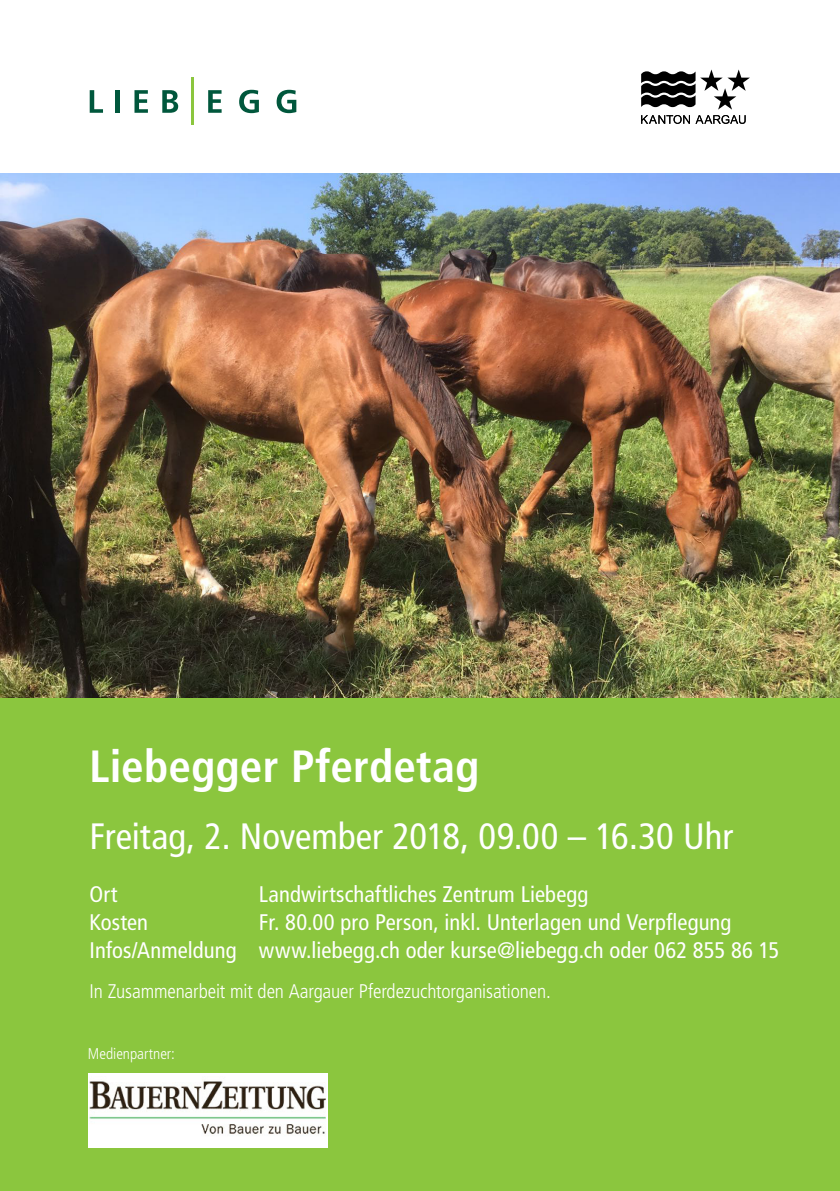
<style>
.page{position:relative;width:840px;height:1191px;background:#fff}
.page>*{position:absolute;margin:0;border:0;box-sizing:border-box;transform-origin:0 0}
.t1{font:700 condensed 45.2px "Frutiger LT Std";color:#fff}
.t2{font:condensed 36.6px "Frutiger LT Std";color:#fff}
.t3{font:condensed 22.6px "Frutiger LT Std";letter-spacing:.005em;color:#fff}
.t4{font:300 condensed 19.8px "Frutiger LT Std";letter-spacing:-.01em;color:#fff}
.t5{font:300 condensed 15.6px "Frutiger LT Std";color:#fff}
</style>
<div class="page">
<div style="left:0;top:625px;width:839px;height:566px;background:#8bc63e"></div>
<img style="left:0;top:174px;width:839px;height:523px">
<svg style="left:90px;top:90px;width:13px;height:23px"></svg>
<div style="left:115px;top:90px;width:5px;height:23px;background:#00573c"></div>
<svg style="left:134px;top:90px;width:14px;height:23px"></svg>
<svg style="left:162px;top:90px;width:16px;height:23px"></svg>
<svg style="left:208px;top:90px;width:13px;height:23px"></svg>
<svg style="left:239px;top:90px;width:20px;height:23px"></svg>
<svg style="left:276px;top:90px;width:20px;height:23px"></svg>
<hr style="left:191px;top:78px;width:3px;height:47px;background:#8bc63e">
<svg style="left:641px;top:69px;width:108px;height:55px"></svg>
<div style="left:88px;top:1073px;width:240px;height:74px;background:#fff"></div>
<img style="left:90px;top:1080px;width:236px;height:55px">
<p class="t1" style="left:89px;top:739px;width:391px">Liebegger Pferdetag</p>
<p class="t2" style="left:89px;top:815px;width:644px">Freitag, 2. November 2018, 09.00 – 16.30 Uhr</p>
<p class="t3" style="left:89px;top:880px;width:30px">Ort</p>
<p class="t3" style="left:259px;top:880px;width:331px">Landwirtschaftliches Zentrum Liebegg</p>
<p class="t3" style="left:89px;top:908px;width:60px">Kosten</p>
<p class="t3" style="left:259px;top:908px;width:474px">Fr. 80.00 pro Person, inkl. Unterlagen und Verpflegung</p>
<p class="t3" style="left:89px;top:937px;width:690px">Infos/Anmeldung www.liebegg.ch oder kurse@liebegg.ch oder 062 855 86 15</p>
<p class="t4" style="left:89px;top:980px;width:462px">In Zusammenarbeit mit den Aargauer Pferdezuchtorganisationen.</p>
<p class="t5" style="left:88px;top:1044px;width:88px">Medienpartner:</p>
</div>
